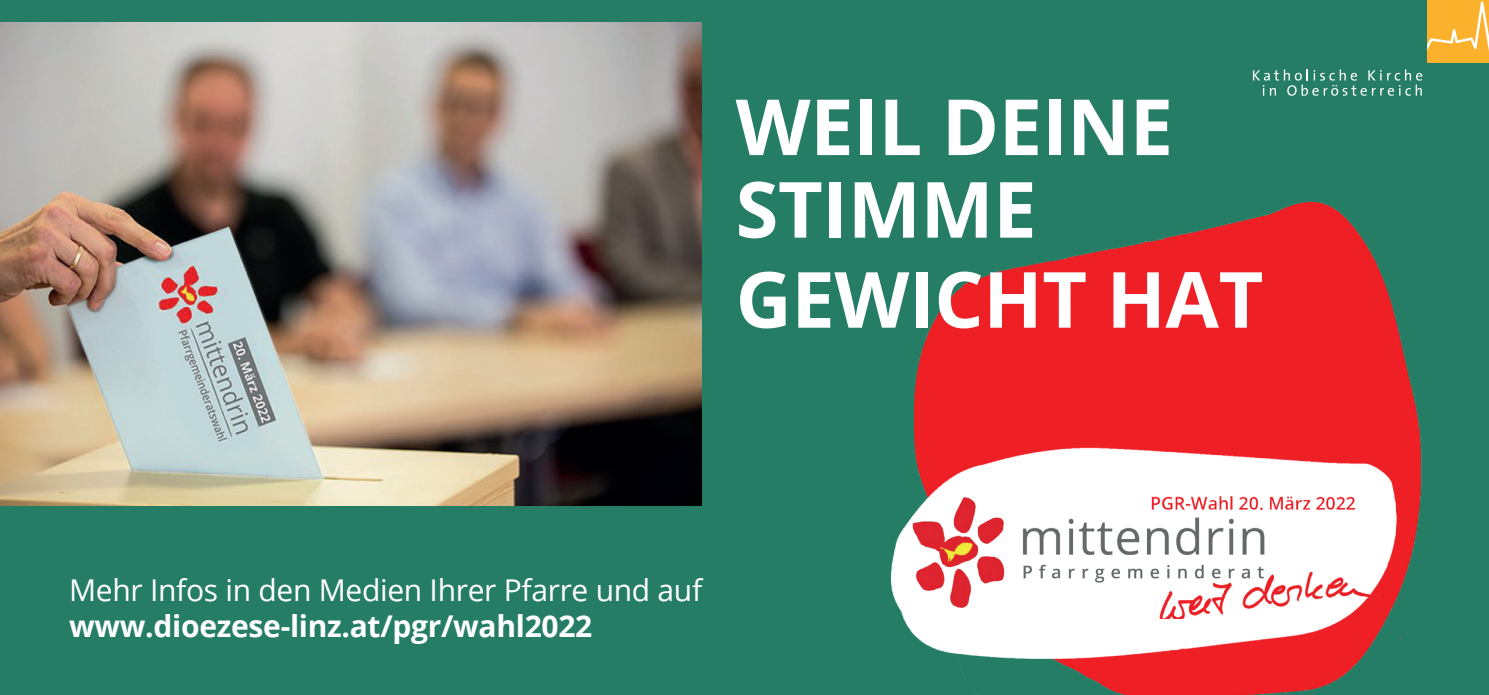
<style>
.page{position:relative;width:1489px;height:695px;background:#fff}
.page>*{position:absolute;margin:0;border:0;box-sizing:border-box;transform-origin:0 0}
.t1{font:700 77.5px/82.5px "Open Sans";letter-spacing:-.005em;color:#fff}
.t2{font:30px "Open Sans";letter-spacing:-.01em;color:#fff}
.t3{font:700 30px "Open Sans";letter-spacing:-.01em;color:#fff}
</style>
<div class="page">
<div style="left:0;top:0;width:1488px;height:694px;background:#257d65"></div>
<img style="left:914px;top:201px;width:508px;height:493px">
<img style="left:0;top:23px;width:702px;height:482px">
<img style="left:903px;top:446px;width:498px;height:215px">
<img style="left:891px;top:474px;width:494px;height:144px">
<div style="left:1426px;top:0;width:62px;height:62px;background:#fbb12c"></div>
<svg style="left:1426px;top:1px;width:62px;height:55px"></svg>
<svg style="left:1253px;top:69px;width:169px;height:27px"></svg>
<p class="t1" style="left:735px;top:84px;width:439px">WEIL DEINE<br>STIMME</p>
<p class="t1" style="left:735px;top:256px;width:529px">GEWICHT HAT</p>
<p class="t2" style="left:69px;top:569px;width:634px">Mehr Infos in den Medien Ihrer Pfarre und auf</p>
<p class="t3" style="left:69px;top:604px;width:524px">www.dioezese-linz.at/pgr/wahl2022</p>
</div>
